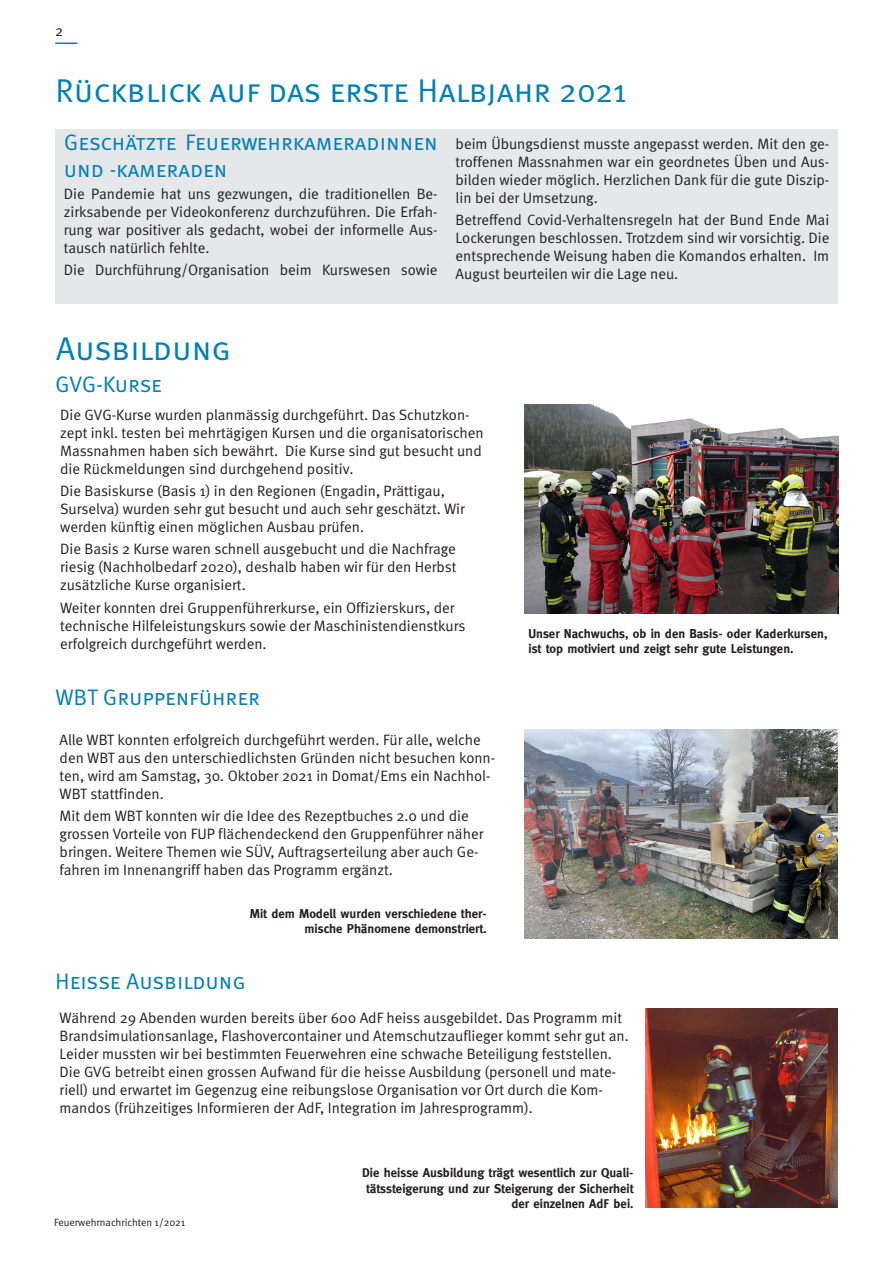
<style>
.page{position:relative;width:893px;height:1263px;background:#fff}
.page>*{position:absolute;margin:0;border:0;box-sizing:border-box;transform-origin:0 0}
.Titel{font:33px "Meta Normal Caps";color:#0080b7}
.Text{font:22.5px/27px "Meta Normal Caps";color:#0080b7}
.Untertitel_1_1{font:22.5px "Meta Normal Caps";color:#0080b7}
.Untertitel_1_1-2{font:22.5px "Meta Normal Caps";letter-spacing:-.02em;color:#0080b7}
.Text-2{font:15px/18px "Meta Normal";color:#231f20}
.Legende{font:700 12.75px/15.3px "Meta";color:#231f20;text-align:right}
.t1{font:10.5px "Meta Normal";color:#231f20}
</style>
<div class="page">
<svg style="left:55px;top:43px;width:22px;height:1px"></svg>
<div style="left:55px;top:129px;width:783px;height:174px;background:#e6e7e9"></div>
<img style="left:524px;top:405px;width:314px;height:208px">
<img style="left:525px;top:729px;width:313px;height:210px">
<img style="left:646px;top:1008px;width:191px;height:200px">
<p class="Text-2" style="left:55px;top:21px;width:10px">2</p>
<p class="Titel" style="left:55px;top:72px;width:573px">Rückblick auf das erste Halbjahr 2021</p>
<p class="Text" style="left:64px;top:128px;width:375px">Geschätzte Feuerwehrkameradinnen und -kameraden</p>
<p class="Text-2" style="left:64px;top:185px;width:375px;text-align:justify">Die Pandemie hat uns gezwungen, die traditionellen Be&shy;zirksabende per Videokonferenz durchzuführen. Die Erfah&shy;rung war positiver als gedacht, wobei der informelle Aus&shy;tausch natürlich fehlte.</p>
<p class="Text-2" style="left:64px;top:261px;width:375px">Die Durchführung/Organisation beim Kurswesen sowie</p>
<p class="Text-2" style="left:456px;top:135px;width:375px;text-align:justify">beim Übungsdienst musste angepasst werden. Mit den ge&shy;troffenen Massnahmen war ein geordnetes Üben und Aus&shy;bilden wieder möglich. Herzlichen Dank für die gute Diszip&shy;lin bei der Umsetzung.</p>
<p class="Text-2" style="left:456px;top:211px;width:375px;text-align:justify">Betreffend Covid-Verhaltensregeln hat der Bund Ende Mai Lockerungen beschlossen. Trotzdem sind wir vorsichtig. Die entsprechende Weisung haben die Komandos erhalten. Im August beurteilen wir die Lage neu.</p>
<p class="Titel" style="left:56px;top:329px;width:177px">Ausbildung</p>
<p class="Untertitel_1_1-2" style="left:55px;top:371px;width:108px">GVG-Kurse</p>
<p class="Text-2" style="left:60px;top:405px;width:425px">Die GVG-Kurse wurden planmässig durchgeführt. Das Schutzkon&shy;zept inkl. testen bei mehrtägigen Kursen und die organisatorischen Massnahmen haben sich bewährt. Die Kurse sind gut besucht und die Rückmeldungen sind durchgehend positiv.</p>
<p class="Text-2" style="left:60px;top:482px;width:406px">Die Basiskurse (Basis 1) in den Regionen (Engadin, Prättigau,<br>Surselva) wurden sehr gut besucht und auch sehr geschätzt. Wir werden künftig einen möglichen Ausbau prüfen.</p>
<p class="Text-2" style="left:60px;top:540px;width:398px;text-align:justify">Die Basis 2 Kurse waren schnell ausgebucht und die Nachfrage riesig (Nachholbedarf 2020), deshalb haben wir für den Herbst zusätzliche Kurse organisiert.</p>
<p class="Text-2" style="left:60px;top:598px;width:407px">Weiter konnten drei Gruppenführerkurse, ein Offizierskurs, der technische Hilfeleistungskurs sowie der Maschinistendienstkurs erfolgreich durchgeführt werden.</p>
<p class="Untertitel_1_1" style="left:55px;top:685px;width:206px">WBT Gruppenführer</p>
<p class="Text-2" style="left:60px;top:730px;width:437px">Alle WBT konnten erfolgreich durchgeführt werden. Für alle, welche den WBT aus den unterschiedlichsten Gründen nicht besuchen konn&shy;ten, wird am Samstag, 30. Oktober 2021 in Domat/Ems ein Nachhol-WBT stattfinden.</p>
<p class="Text-2" style="left:60px;top:806px;width:425px">Mit dem WBT konnten wir die Idee des Rezeptbuches 2.0 und die grossen Vorteile von FUP flächendeckend den Gruppenführer näher bringen. Weitere Themen wie SÜV, Auftragserteilung aber auch Ge&shy;fahren im Innenangriff haben das Programm ergänzt.</p>
<p class="Legende" style="left:250px;top:906px;width:239px">Mit dem Modell wurden verschiedene ther&shy;mische Phänomene demonstriert.</p>
<p class="Legende" style="left:528px;top:626px;width:300px;text-align:left">Unser Nachwuchs, ob in den Basis- oder Kaderkursen, ist top motiviert und zeigt sehr gute Leistungen.</p>
<p class="Untertitel_1_1" style="left:55px;top:968px;width:192px">Heisse Ausbildung</p>
<p class="Text-2" style="left:60px;top:1009px;width:571px">Während 29 Abenden wurden bereits über 600 AdF heiss ausgebildet. Das Programm mit Brandsimulationsanlage, Flashovercontainer und Atemschutzauflieger kommt sehr gut an.<br>Leider mussten wir bei bestimmten Feuerwehren eine schwache Beteiligung feststellen.<br>Die GVG betreibt einen grossen Aufwand für die heisse Ausbildung (personell und mate&shy;riell) und erwartet im Gegenzug eine reibungslose Organisation vor Ort durch die Kom&shy;mandos (frühzeitiges Informieren der AdF, Integration im Jahresprogramm).</p>
<p class="t1" style="left:54px;top:1216px;width:133px">Feuerwehrnachrichten 1/2021</p>
<p class="Legende" style="left:362px;top:1165px;width:273px">Die heisse Ausbildung trägt wesentlich zur Quali&shy;tätssteigerung und zur Steigerung der Sicherheit der einzelnen AdF bei.</p>
</div>
